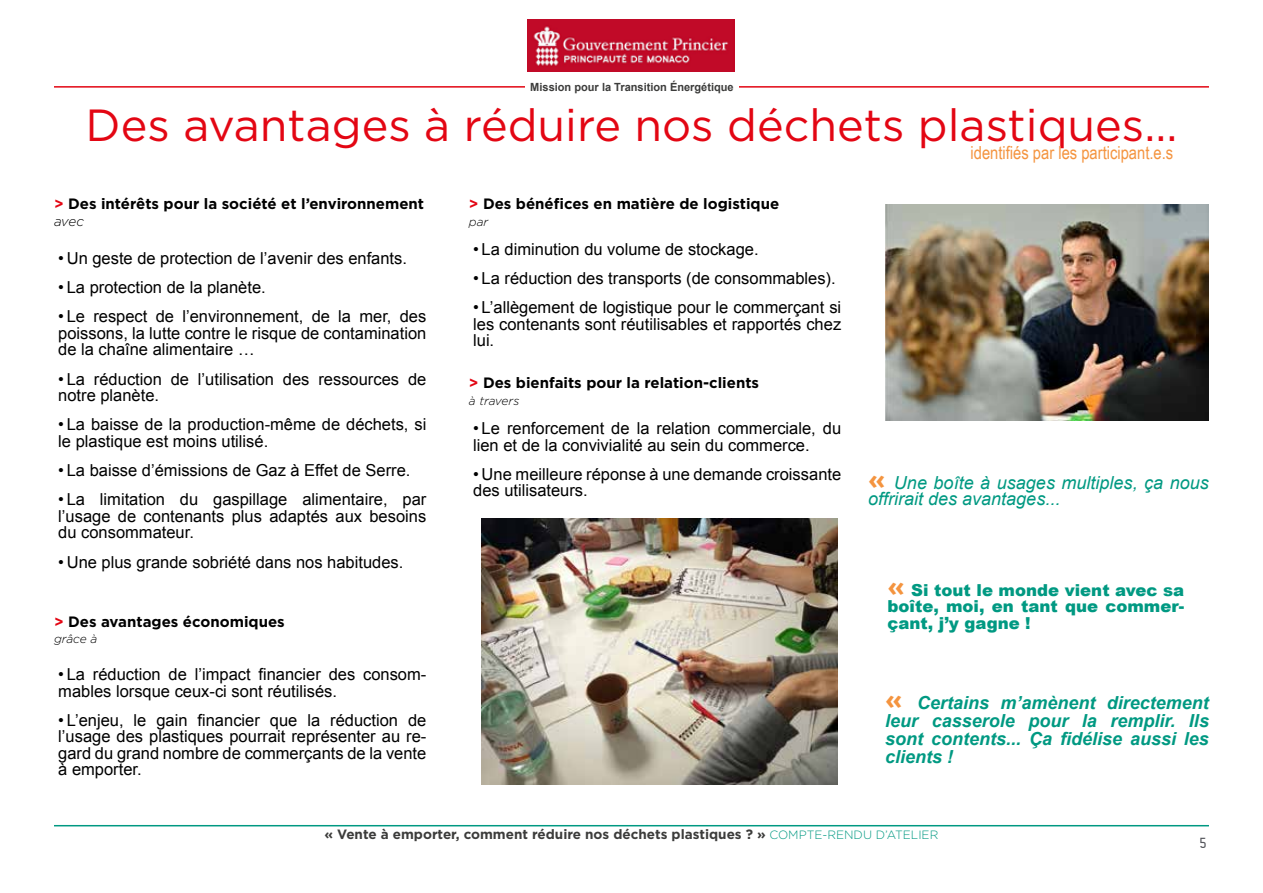
<style>
.page{position:relative;width:1263px;height:893px;background:#fff}
.page>*{position:absolute;margin:0;border:0;box-sizing:border-box;transform-origin:0 0}
.t1{font:45px "Gotham";color:#e30613}
.t2{font:italic 700 18px/18px "Arial";color:#009982;text-align:justify}
.t3{font:italic 18px/16.5px "Arial";color:#009982}
.t4{font:18px "Arial Narrow";color:#f4943f}
.t5{font:16.5px/16.5px "Arial";color:#000}
.t6{font:900 16.5px/16.5px "Arial";color:#009982;text-align:justify}
.t7{font:700 15px "Gotham";color:#000}
.t8{font:15px "A Udimat";color:#56575d}
.t9{font:700 13.5px "Gotham";color:#3c3c3b}
.t10{font:italic 300 13.5px "Gotham";color:#000}
.t11{font:italic 300 12px "Gotham";color:#000}
.t12{font:700 11.25px "Arial";color:#3c3c3b}
.s1{color:#e30613}
.s2{font-family:"Gotham";font-weight:700;font-style:normal;font-size:27px;color:#f4943f}
.s3{font-family:"Gotham";font-weight:700;font-size:27px;color:#f4943f}
.s4{font-family:"Gotham";font-style:normal;font-size:27px;color:#f4943f}
.s5{font-weight:300;font-size:12px;color:#009982}
</style>
<div class="page">
<hr style="left:54px;top:86px;width:1155px;height:2px;background:#e30613">
<hr style="left:54px;top:825px;width:1155px;height:1px;background:#009982">
<img style="left:528px;top:19px;width:206px;height:53px">
<div style="left:525px;top:83px;width:214px;height:19px;background:#fff"></div>
<img style="left:481px;top:518px;width:357px;height:266px">
<img style="left:885px;top:204px;width:324px;height:216px">
<p class="t12" style="left:530px;top:80px;width:205px">Mission pour la Transition Énergétique</p>
<h1 class="t1" style="left:86px;top:97px;width:1093px">Des avantages à réduire nos déchets plastiques...</h1>
<p class="t4" style="left:971px;top:139px;width:204px">identifiés par les participant.e.s</p>
<p class="t7" style="left:54px;top:194px;width:372px"><span class="s1">&gt;</span> Des intérêts pour la société et l’environnement</p>
<p class="t10" style="left:54px;top:212px;width:32px">avec</p>
<p class="t5" style="left:58px;top:250px;width:350px">• Un geste de protection de l’avenir des enfants.</p>
<p class="t5" style="left:58px;top:279px;width:209px">• La protection de la planète.</p>
<p class="t5" style="left:58px;top:308px;width:370px;text-align:justify">• Le respect de l’environnement, de la mer, des poissons, la lutte contre le risque de contamination de la chaîne alimentaire …</p>
<p class="t5" style="left:58px;top:371px;width:370px">• La réduction de l’utilisation des ressources de notre planète.</p>
<p class="t5" style="left:58px;top:416px;width:370px">• La baisse de la production-même de déchets, si le plastique est moins utilisé.</p>
<p class="t5" style="left:58px;top:462px;width:354px">• La baisse d’émissions de Gaz à Effet de Serre.</p>
<p class="t5" style="left:58px;top:491px;width:370px;text-align:justify">• La limitation du gaspillage alimentaire, par l’usage de contenants plus adaptés aux besoins du consommateur.</p>
<p class="t5" style="left:58px;top:554px;width:347px">• Une plus grande sobriété dans nos habitudes.</p>
<p class="t7" style="left:54px;top:612px;width:232px"><span class="s1">&gt;</span> Des avantages économiques</p>
<p class="t11" style="left:54px;top:631px;width:45px">grâce à</p>
<p class="t5" style="left:58px;top:666px;width:370px">• La réduction de l’impact financier des consom&shy;mables lorsque ceux-ci sont réutilisés.</p>
<p class="t5" style="left:58px;top:712px;width:370px;text-align:justify">• L’enjeu, le gain financier que la réduction de l’usage des plastiques pourrait représenter au re&shy;gard du grand nombre de commerçants de la vente à emporter.</p>
<p class="t7" style="left:469px;top:194px;width:312px"><span class="s1">&gt;</span> Des bénéfices en matière de logistique</p>
<p class="t11" style="left:469px;top:214px;width:21px">par</p>
<p class="t5" style="left:473px;top:241px;width:287px">• La diminution du volume de stockage.</p>
<p class="t5" style="left:473px;top:270px;width:364px">• La réduction des transports (de consommables).</p>
<p class="t5" style="left:473px;top:299px;width:370px;text-align:justify">• L’allègement de logistique pour le commerçant si les contenants sont réutilisables et rapportés chez lui.</p>
<p class="t7" style="left:469px;top:373px;width:292px"><span class="s1">&gt;</span> Des bienfaits pour la relation-clients</p>
<p class="t11" style="left:469px;top:393px;width:52px">à travers</p>
<p class="t5" style="left:473px;top:420px;width:370px">• Le renforcement de la relation commerciale, du lien et de la convivialité au sein du commerce.</p>
<p class="t5" style="left:473px;top:466px;width:370px">• Une meilleure réponse à une demande croissante des utilisateurs.</p>
<p class="t3" style="left:868px;top:474px;width:342px"><span class="s2">«</span> Une boîte à usages multiples, ça nous offrirait des avantages...</p>
<p class="t6" style="left:887px;top:581px;width:298px"><span class="s3">«</span> Si tout le monde vient avec sa boîte, moi, en tant que commer&shy;çant, j’y gagne !</p>
<p class="t2" style="left:885px;top:694px;width:325px"><span class="s4">«</span> Certains m’amènent directement leur casserole pour la remplir. Ils sont contents... Ça fidélise aussi les clients !</p>
<p class="t9" style="left:324px;top:825px;width:615px">« Vente à emporter, comment réduire nos déchets plastiques ? » <span class="s5">COMPTE-RENDU D’ATELIER</span></p>
<p class="t8" style="left:1199px;top:834px;width:8px">5</p>
</div>
